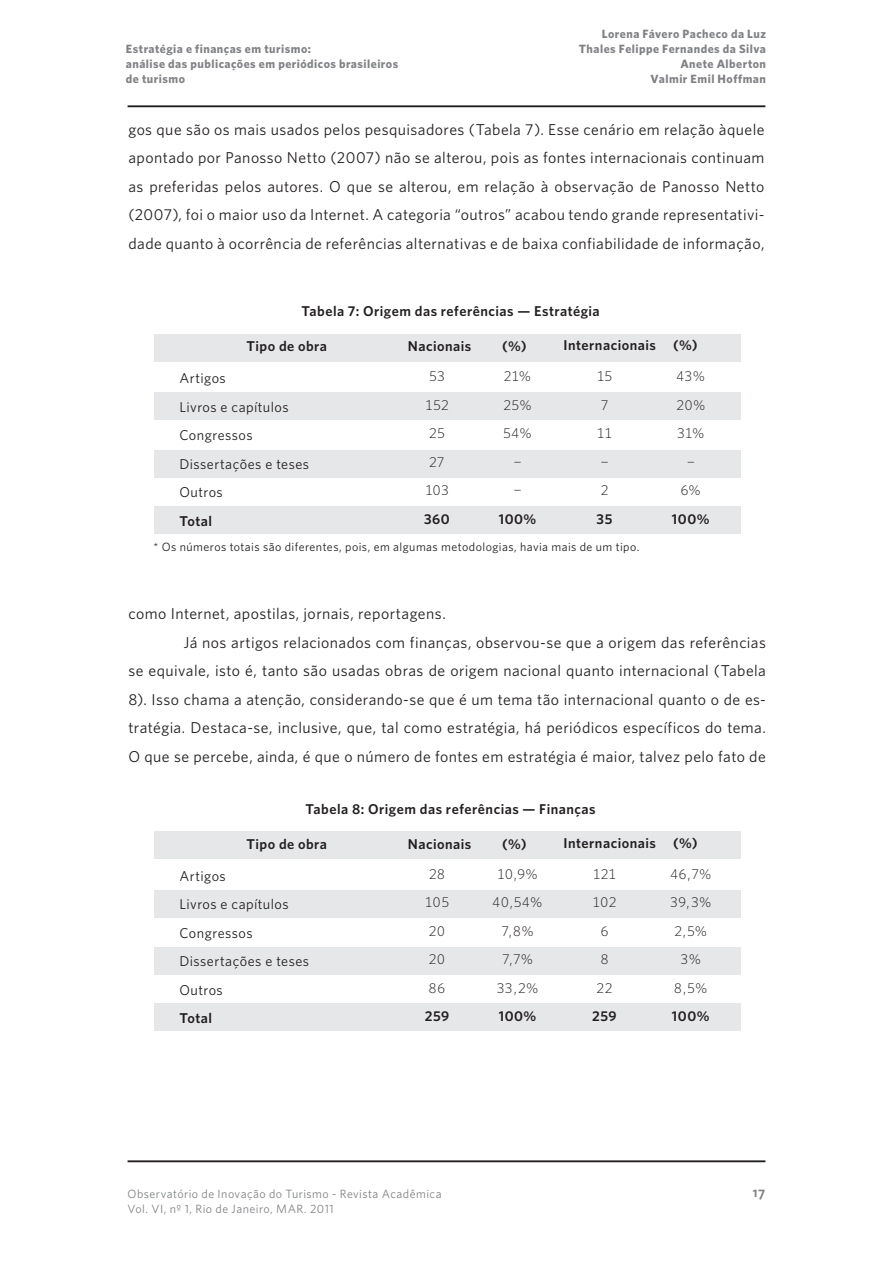
<style>
.page{position:relative;width:893px;height:1263px;background:#fff}
.page>*{position:absolute;margin:0;border:0;box-sizing:border-box;transform-origin:0 0}
.t1{font:15.75px/28.5px "Whitney";letter-spacing:.025em;color:#231f20;text-align:justify}
.t2{font:600 14.25px "Whitney";letter-spacing:.035em;color:#231f20}
.t3{font:14.25px/28.5px "Whitney";letter-spacing:.03em;color:#231f20}
.t4{font:300 14.25px/28.5px "Whitney Numeric";letter-spacing:.03em;color:#231f20;text-align:center}
.t5{font:14.25px "Whitney Semibold SC";color:#808285}
.t6{font:700 12px/15px "Whitney";letter-spacing:.04em;color:#808285}
.t7{font:12px/15px "Whitney";letter-spacing:.04em;color:#808285}
.t8{font:12px "Whitney";letter-spacing:.035em;color:#231f20}
</style>
<div class="page">
<hr style="left:128px;top:1160px;width:637px;height:2px;background:#231f20">
<hr style="left:128px;top:105px;width:637px;height:2px;background:#231f20">
<div style="left:154px;top:506px;width:587px;height:27px;background:#e6e7e9"></div>
<div style="left:154px;top:1004px;width:587px;height:27px;background:#e6e7e9"></div>
<div style="left:154px;top:334px;width:587px;height:27px;background:#e6e7e9"></div>
<div style="left:154px;top:392px;width:587px;height:27px;background:#e6e7e9"></div>
<div style="left:154px;top:450px;width:587px;height:27px;background:#e6e7e9"></div>
<div style="left:154px;top:832px;width:587px;height:27px;background:#e6e7e9"></div>
<div style="left:154px;top:890px;width:587px;height:27px;background:#e6e7e9"></div>
<div style="left:154px;top:948px;width:587px;height:27px;background:#e6e7e9"></div>
<p class="t6" style="left:126px;top:41px;width:274px">Estratégia e finanças em turismo:<br>análise das publicações em periódicos brasileiros de turismo</p>
<p class="t6" style="left:579px;top:26px;width:189px;text-align:right">Lorena Fávero Pacheco da Luz<br>Thales Felippe Fernandes da Silva<br>Anete Alberton<br>Valmir Emil Hoffman</p>
<p class="t1" style="left:128px;top:115px;width:638px">gos que são os mais usados pelos pesquisadores (Tabela 7). Esse cenário em relação àquele apontado por Panosso Netto (2007) não se alterou, pois as fontes internacionais continuam as preferidas pelos autores. O que se alterou, em relação à observação de Panosso Netto (2007), foi o maior uso da Internet. A categoria “outros” acabou tendo grande representativi&shy;dade quanto à ocorrência de referências alternativas e de baixa confiabilidade de informação,</p>
<p class="t2" style="left:301px;top:303px;width:300px">Tabela 7: Origem das referências — Estratégia</p>
<p class="t2" style="left:246px;top:337px;width:82px">Tipo de obra</p>
<p class="t3" style="left:179px;top:364px;width:131px">Artigos<br>Livros e capítulos<br>Congressos<br>Dissertações e teses<br>Outros</p>
<p class="t2" style="left:179px;top:512px;width:34px">Total</p>
<p class="t2" style="left:408px;top:338px;width:65px">Nacionais</p>
<p class="t2" style="left:502px;top:338px;width:26px">(%)</p>
<p class="t4" style="left:425px;top:362px;width:25px;text-align:left">53<br>152<br>25<br>27<br>103</p>
<p class="t2" style="left:424px;top:510px;width:27px">360</p>
<p class="t4" style="left:503px;top:362px;width:30px">21%<br>25%<br>54% -<br>-</p>
<p class="t2" style="left:499px;top:510px;width:39px">100%</p>
<p class="t2" style="left:564px;top:337px;width:136px">Internacionais (%)</p>
<p class="t4" style="left:597px;top:362px;width:17px;text-align:left">15<br>7<br>11 -<br>2</p>
<p class="t2" style="left:597px;top:510px;width:17px">35</p>
<p class="t4" style="left:676px;top:362px;width:31px">43%<br>20%<br>31% -<br>6%</p>
<p class="t2" style="left:672px;top:510px;width:39px">100%</p>
<p class="t8" style="left:154px;top:540px;width:487px">* Os números totais são diferentes, pois, em algumas metodologias, havia mais de um tipo.</p>
<p class="t1" style="left:128px;top:599px;width:319px">como Internet, apostilas, jornais, reportagens.</p>
<p class="t1" style="left:184px;top:628px;width:584px">Já nos artigos relacionados com finanças, observou-se que a origem das referências</p>
<p class="t1" style="left:128px;top:656px;width:639px">se equivale, isto é, tanto são usadas obras de origem nacional quanto internacional (Tabela</p>
<p class="t1" style="left:128px;top:685px;width:639px">8). Isso chama a atenção, considerando-se que é um tema tão internacional quanto o de es-</p>
<p class="t1" style="left:128px;top:713px;width:639px">tratégia. Destaca-se, inclusive, que, tal como estratégia, há periódicos específicos do tema.</p>
<p class="t1" style="left:128px;top:742px;width:639px">O que se percebe, ainda, é que o número de fontes em estratégia é maior, talvez pelo fato de</p>
<p class="t2" style="left:306px;top:800px;width:292px">Tabela 8: Origem das referências — Finanças</p>
<p class="t2" style="left:246px;top:835px;width:82px">Tipo de obra</p>
<p class="t3" style="left:179px;top:861px;width:131px">Artigos<br>Livros e capítulos<br>Congressos<br>Dissertações e teses<br>Outros</p>
<p class="t2" style="left:179px;top:1010px;width:34px">Total</p>
<p class="t2" style="left:408px;top:835px;width:65px">Nacionais</p>
<p class="t2" style="left:502px;top:835px;width:26px">(%)</p>
<p class="t4" style="left:425px;top:860px;width:26px;text-align:left">28<br>105<br>20<br>20<br>86</p>
<p class="t2" style="left:425px;top:1007px;width:26px">259</p>
<p class="t4" style="left:493px;top:860px;width:51px">10,9%<br>40,54%<br>7,8%<br>7,7%<br>33,2%</p>
<p class="t2" style="left:499px;top:1008px;width:39px">100%</p>
<p class="t2" style="left:564px;top:834px;width:136px">Internacionais (%)</p>
<p class="t4" style="left:593px;top:860px;width:25px">121<br>102<br>6<br>8<br>22</p>
<p class="t2" style="left:592px;top:1008px;width:26px">259</p>
<p class="t4" style="left:670px;top:860px;width:43px">46,7%<br>39,3%<br>2,5%<br>3%<br>8,5%</p>
<p class="t2" style="left:672px;top:1008px;width:39px">100%</p>
<p class="t7" style="left:128px;top:1186px;width:316px">Observatório de Inovação do Turismo - Revista Acadêmica<br>Vol. VI, nº 1, Rio de Janeiro, MAR. 2011</p>
<p class="t5" style="left:753px;top:1183px;width:14px">17</p>
</div>
